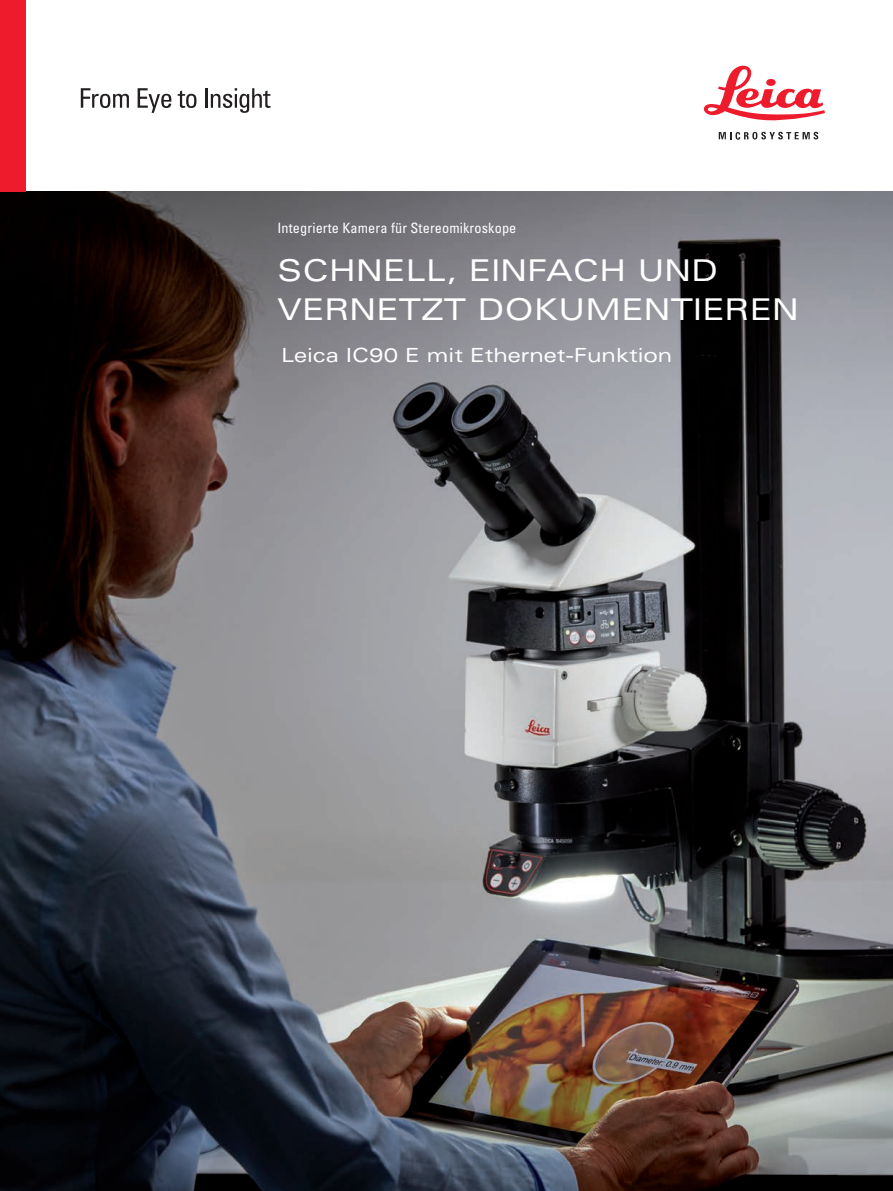
<style>
.page{position:relative;width:893px;height:1191px;background:#fff}
.page>*{position:absolute;margin:0;border:0;box-sizing:border-box;transform-origin:0 0}
.HL_20pt{font:expanded 30px "Univers LT Std";letter-spacing:.01em;color:#fff}
.Title_Subhead{font:expanded 19.5px "Univers LT Std";color:#fff}
.Title_Overhead{font:condensed 14.25px "Univers LT Std";letter-spacing:.01em;color:#fff}
</style>
<div class="page">
<img style="left:0;top:191px;width:893px;height:1000px">
<div style="left:0;top:0;width:26px;height:191px;background:#ee1b2d"></div>
<svg style="left:81px;top:88px;width:48px;height:20px"></svg>
<svg style="left:138px;top:88px;width:33px;height:25px"></svg>
<svg style="left:178px;top:90px;width:18px;height:18px"></svg>
<hr style="left:205px;top:88px;width:3px;height:20px;background:#231f20">
<svg style="left:211px;top:88px;width:59px;height:25px"></svg>
<svg style="left:704px;top:65px;width:121px;height:56px"></svg>
<svg style="left:719px;top:132px;width:99px;height:8px"></svg>
<p class="Title_Overhead" style="left:277px;top:219px;width:240px">Integrierte Kamera für Stereomikroskope</p>
<p class="HL_20pt" style="left:277px;top:253px;width:442px">SCHNELL, EINFACH UND</p>
<p class="HL_20pt" style="left:277px;top:292px;width:523px">VERNETZT DOKUMENTIEREN</p>
<p class="Title_Subhead" style="left:281px;top:343px;width:393px">Leica IC90 E mit Ethernet-Funktion</p>
</div>
